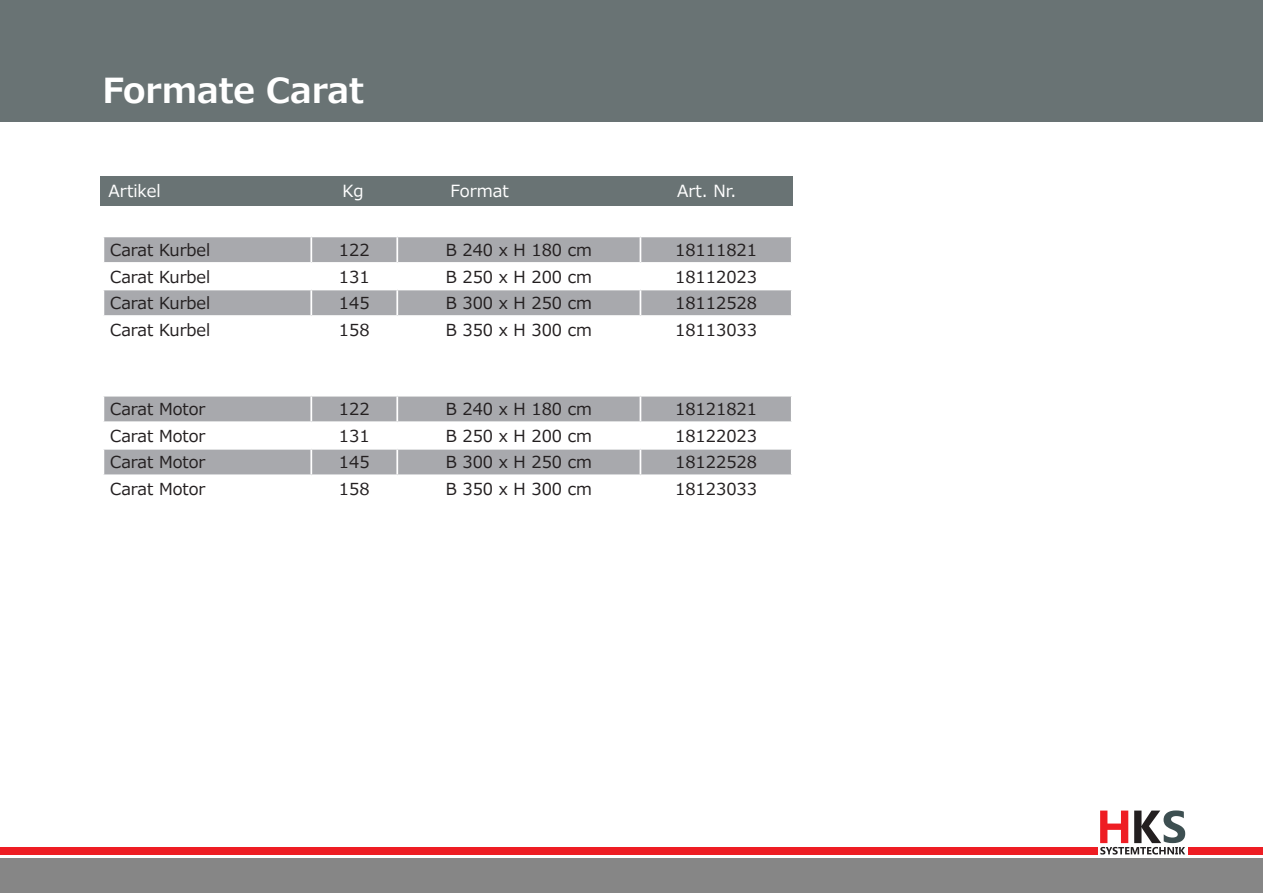
<style>
.page{position:relative;width:1263px;height:893px;background:#fff}
.page>*{position:absolute;margin:0;border:0;box-sizing:border-box;transform-origin:0 0}
.t1{font:700 34.5px "Meiryo UI";color:#fff}
.t2{font:16.8px "Meiryo";color:#fff}
.t3{font:16.5px "Meiryo";color:#231f20}
</style>
<div class="page">
<div style="left:100px;top:176px;width:692px;height:29px;background:#697374"></div>
<div style="left:0;top:0;width:1263px;height:122px;background:#697374"></div>
<div style="left:0;top:858px;width:1263px;height:35px;background:#868686"></div>
<svg style="left:1100px;top:810px;width:85px;height:44px"></svg>
<div style="left:1188px;top:847px;width:75px;height:7px;background:#ee1d23"></div>
<div style="left:0;top:847px;width:1097px;height:7px;background:#ee1d23"></div>
<svg style="left:104px;top:237px;width:687px;height:78px;fill:#a8a9ad"></svg>
<svg style="left:104px;top:397px;width:687px;height:77px;fill:#a8a9ad"></svg>
<hr style="left:310px;top:237px;width:2px;height:25px;background:#fff">
<hr style="left:396px;top:237px;width:2px;height:25px;background:#fff">
<hr style="left:103px;top:262px;width:208px;height:2px;background:#fff">
<hr style="left:311px;top:262px;width:86px;height:2px;background:#fff">
<hr style="left:310px;top:264px;width:2px;height:25px;background:#fff">
<hr style="left:397px;top:262px;width:243px;height:2px;background:#fff">
<hr style="left:396px;top:264px;width:2px;height:25px;background:#fff">
<hr style="left:640px;top:262px;width:153px;height:2px;background:#fff">
<hr style="left:103px;top:289px;width:208px;height:1px;background:#fff">
<hr style="left:311px;top:289px;width:86px;height:1px;background:#fff">
<hr style="left:310px;top:290px;width:2px;height:25px;background:#fff">
<hr style="left:397px;top:289px;width:243px;height:1px;background:#fff">
<hr style="left:396px;top:290px;width:2px;height:25px;background:#fff">
<hr style="left:640px;top:289px;width:153px;height:1px;background:#fff">
<hr style="left:310px;top:397px;width:2px;height:24px;background:#fff">
<hr style="left:396px;top:397px;width:2px;height:24px;background:#fff">
<hr style="left:103px;top:421px;width:208px;height:2px;background:#fff">
<hr style="left:311px;top:421px;width:86px;height:2px;background:#fff">
<hr style="left:310px;top:423px;width:2px;height:25px;background:#fff">
<hr style="left:397px;top:421px;width:243px;height:2px;background:#fff">
<hr style="left:396px;top:423px;width:2px;height:25px;background:#fff">
<hr style="left:640px;top:421px;width:153px;height:2px;background:#fff">
<hr style="left:103px;top:448px;width:208px;height:2px;background:#fff">
<hr style="left:311px;top:448px;width:86px;height:2px;background:#fff">
<hr style="left:310px;top:450px;width:2px;height:24px;background:#fff">
<hr style="left:397px;top:448px;width:243px;height:2px;background:#fff">
<hr style="left:396px;top:450px;width:2px;height:24px;background:#fff">
<hr style="left:640px;top:448px;width:153px;height:2px;background:#fff">
<svg style="left:640px;top:236px;width:1px;height:239px"></svg>
<h1 class="t1" style="left:103px;top:66px;width:263px">Formate Carat</h1>
<p class="t2" style="left:109px;top:179px;width:54px">Artikel</p>
<p class="t2" style="left:343px;top:179px;width:23px">Kg</p>
<p class="t2" style="left:451px;top:179px;width:60px">Format</p>
<p class="t2" style="left:677px;top:179px;width:61px">Art. Nr.</p>
<p class="t3" style="left:110px;top:239px;width:101px">Carat Kurbel</p>
<p class="t3" style="left:339px;top:239px;width:32px">122</p>
<p class="t3" style="left:446px;top:239px;width:148px">B 240 x H 180 cm</p>
<p class="t3" style="left:675px;top:239px;width:83px">18111821</p>
<p class="t3" style="left:110px;top:265px;width:101px">Carat Kurbel</p>
<p class="t3" style="left:339px;top:265px;width:32px">131</p>
<p class="t3" style="left:446px;top:265px;width:148px">B 250 x H 200 cm</p>
<p class="t3" style="left:675px;top:265px;width:83px">18112023</p>
<p class="t3" style="left:110px;top:292px;width:101px">Carat Kurbel</p>
<p class="t3" style="left:339px;top:292px;width:32px">145</p>
<p class="t3" style="left:446px;top:292px;width:148px">B 300 x H 250 cm</p>
<p class="t3" style="left:675px;top:292px;width:83px">18112528</p>
<p class="t3" style="left:110px;top:318px;width:101px">Carat Kurbel</p>
<p class="t3" style="left:339px;top:318px;width:32px">158</p>
<p class="t3" style="left:446px;top:318px;width:148px">B 350 x H 300 cm</p>
<p class="t3" style="left:675px;top:318px;width:83px">18113033</p>
<p class="t3" style="left:110px;top:398px;width:97px">Carat Motor</p>
<p class="t3" style="left:339px;top:398px;width:32px">122</p>
<p class="t3" style="left:446px;top:398px;width:148px">B 240 x H 180 cm</p>
<p class="t3" style="left:675px;top:398px;width:83px">18121821</p>
<p class="t3" style="left:110px;top:424px;width:97px">Carat Motor</p>
<p class="t3" style="left:339px;top:424px;width:32px">131</p>
<p class="t3" style="left:446px;top:424px;width:148px">B 250 x H 200 cm</p>
<p class="t3" style="left:675px;top:424px;width:83px">18122023</p>
<p class="t3" style="left:110px;top:451px;width:97px">Carat Motor</p>
<p class="t3" style="left:339px;top:451px;width:32px">145</p>
<p class="t3" style="left:446px;top:451px;width:148px">B 300 x H 250 cm</p>
<p class="t3" style="left:675px;top:451px;width:83px">18122528</p>
<p class="t3" style="left:110px;top:477px;width:97px">Carat Motor</p>
<p class="t3" style="left:339px;top:477px;width:32px">158</p>
<p class="t3" style="left:446px;top:477px;width:148px">B 350 x H 300 cm</p>
<p class="t3" style="left:675px;top:477px;width:83px">18123033</p>
</div>
